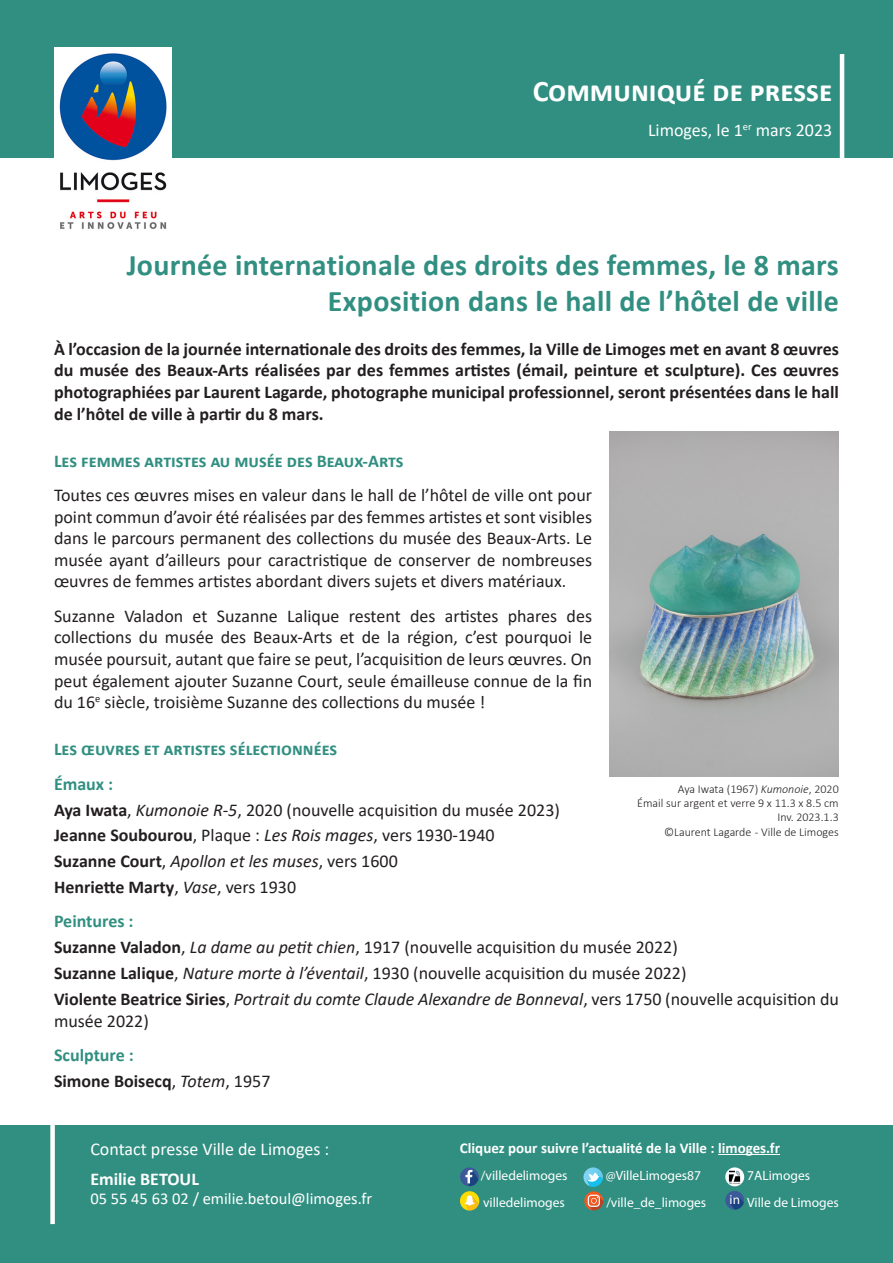
<style>
.page{position:relative;width:893px;height:1263px;background:#fff}
.page>*{position:absolute;margin:0;border:0;box-sizing:border-box;transform-origin:0 0}
.t1{font:700 30px "Calibri";letter-spacing:.01em;color:#318f81}
.t2{font:700 30px "Calibri";color:#fff}
.t3{font:18px/21.6px "Calibri";color:#231f20;text-align:justify}
.t4{font:700 18px/21.6px "Calibri";color:#231f20;text-align:justify}
.t5{font:700 18px "Calibri";color:#318f81}
.t6{font:18px "Calibri";color:#fff}
.t7{font:italic 18px "Calibri";color:#231f20}
.t8{font:700 18px "Calibri";color:#fff}
.t9{font:16.5px "Calibri";color:#fff}
.t10{font:700 15px "Calibri";color:#fff}
.t11{font:13.5px "Myriad Pro";color:#fff}
.t12{font:13.2px "Myriad Pro";color:#fff}
.t13{font:300 12px "Calibri";color:#231f20}
.s1{font-weight:700}
.s2{font-style:italic}
.s3{font-weight:700;font-style:normal}
.s4{font-style:normal}
.s5{font-weight:400}
.s6{font-weight:400;font-style:italic}
</style>
<div class="page">
<div style="left:0;top:0;width:893px;height:157px;background:#318f81"></div>
<img style="left:54px;top:48px;width:117px;height:181px">
<hr style="left:840px;top:54px;width:4px;height:112px;background:#fff">
<img style="left:609px;top:432px;width:230px;height:344px">
<div style="left:0;top:1126px;width:893px;height:137px;background:#318f81"></div>
<div style="left:50px;top:1121px;width:5px;height:103px;background:#fff"></div>
<hr style="left:718px;top:1154px;width:62px;height:1px;background:#fff">
<svg style="left:460px;top:1167px;width:19px;height:43px"></svg>
<svg style="left:583px;top:1167px;width:20px;height:43px"></svg>
<svg style="left:725px;top:1167px;width:19px;height:19px"></svg>
<img style="left:728px;top:1170px;width:13px;height:14px">
<svg style="left:725px;top:1191px;width:19px;height:19px"></svg>
<p class="t2" style="left:533px;top:70px;width:301px">Communiqué de presse</p>
<p class="t6" style="left:648px;top:117px;width:186px">Limoges, le 1<sup>er</sup> mars 2023</p>
<p class="t1" style="left:127px;top:244px;width:713px">Journée internationale des droits des femmes, le 8 mars</p>
<p class="t1" style="left:328px;top:280px;width:512px">Exposition dans le hall de l’hôtel de ville</p>
<p class="t4" style="left:54px;top:338px;width:786px">À l’occasion de la journée internationale des droits des femmes, la Ville de Limoges met en avant 8 œuvres du musée des Beaux-Arts réalisées par des femmes artistes (émail, peinture et sculpture). Ces œuvres photographiées par Laurent Lagarde, photographe municipal professionnel, seront présentées dans le hall de l’hôtel de ville à partir du 8 mars.</p>
<p class="t5" style="left:54px;top:448px;width:351px">Les femmes artistes au musée des Beaux-Arts</p>
<p class="t3" style="left:54px;top:484px;width:540px">Toutes ces œuvres mises en valeur dans le hall de l’hôtel de ville ont pour point commun d’avoir été réalisées par des femmes artistes et sont visibles dans le parcours permanent des collections du musée des Beaux-Arts. Le musée ayant d’ailleurs pour caractristique de conserver de nombreuses œuvres de femmes artistes abordant divers sujets et divers matériaux.</p>
<p class="t3" style="left:54px;top:605px;width:540px">Suzanne Valadon et Suzanne Lalique restent des artistes phares des collections du musée des Beaux-Arts et de la région, c’est pourquoi le musée poursuit, autant que faire se peut, l’acquisition de leurs œuvres. On peut également ajouter Suzanne Court, seule émailleuse connue de la fin du 16<sup>e</sup> siècle, troisième Suzanne des collections du musée !</p>
<p class="t5" style="left:54px;top:737px;width:285px">Les œuvres et artistes sélectionnées</p>
<p class="t5" style="left:54px;top:771px;width:61px">Émaux :</p>
<p class="t3" style="left:54px;top:798px;width:507px"><span class="s1">Aya Iwata</span>, <span class="s2">Kumonoie R-5</span>, 2020 (nouvelle acquisition du musée 2023)</p>
<p class="t3" style="left:54px;top:824px;width:442px"><span class="s1">Jeanne Soubourou</span>, Plaque : <span class="s2">Les Rois mages</span>, vers 1930-1940</p>
<p class="t7" style="left:54px;top:849px;width:345px"><span class="s3">Suzanne Court</span><span class="s4">,</span> Apollon et les muses<span class="s4">, vers 1600</span></p>
<p class="t4" style="left:54px;top:876px;width:244px">Henriette Marty<span class="s5">,</span> <span class="s6">Vase</span><span class="s5">, vers 1930</span></p>
<p class="t5" style="left:54px;top:909px;width:81px">Peintures :</p>
<p class="t3" style="left:54px;top:936px;width:625px"><span class="s1">Suzanne Valadon</span>, <span class="s2">La dame au petit chien</span>, 1917 (nouvelle acquisition du musée 2022)</p>
<p class="t3" style="left:54px;top:962px;width:634px"><span class="s1">Suzanne Lalique</span>, <span class="s2">Nature morte à l’éventail</span>, 1930 (nouvelle acquisition du musée 2022)</p>
<p class="t3" style="left:54px;top:988px;width:786px"><span class="s1">Violente Beatrice Siries</span>, <span class="s2">Portrait du comte Claude Alexandre de Bonneval</span>, vers 1750 (nouvelle acquisition du musée 2022)</p>
<p class="t5" style="left:54px;top:1042px;width:81px">Sculpture :</p>
<p class="t4" style="left:54px;top:1070px;width:218px">Simone Boisecq<span class="s5">,</span> <span class="s6">Totem</span><span class="s5">, 1957</span></p>
<p class="t13" style="left:678px;top:781px;width:162px">Aya Iwata (1967) <span class="s2">Kumonoie</span>, 2020</p>
<p class="t13" style="left:637px;top:795px;width:203px">Émail sur argent et verre 9 x 11.3 x 8.5 cm</p>
<p class="t13" style="left:777px;top:810px;width:63px">Inv. 2023.1.3</p>
<p class="t13" style="left:664px;top:824px;width:176px">©Laurent Lagarde - Ville de Limoges</p>
<p class="t6" style="left:90px;top:1136px;width:240px">Contact presse Ville de Limoges :</p>
<p class="t8" style="left:90px;top:1166px;width:110px">Emilie BETOUL</p>
<p class="t9" style="left:90px;top:1187px;width:283px">05 55 45 63 02 / emilie.betoul@limoges.fr</p>
<p class="t10" style="left:460px;top:1137px;width:322px">Cliquez pour suivre l’actualité de la Ville : limoges.fr</p>
<p class="t11" style="left:606px;top:1167px;width:97px">@VilleLimoges87</p>
<p class="t11" style="left:606px;top:1194px;width:101px">/ville_de_limoges</p>
<p class="t11" style="left:747px;top:1194px;width:93px">Ville de Limoges</p>
<p class="t11" style="left:481px;top:1167px;width:88px">/villedelimoges</p>
<p class="t11" style="left:483px;top:1194px;width:83px">villedelimoges</p>
<p class="t11" style="left:747px;top:1167px;width:65px">7ALimoges</p>
<p class="t12" style="left:730px;top:1192px;width:12px">in</p>
</div>
